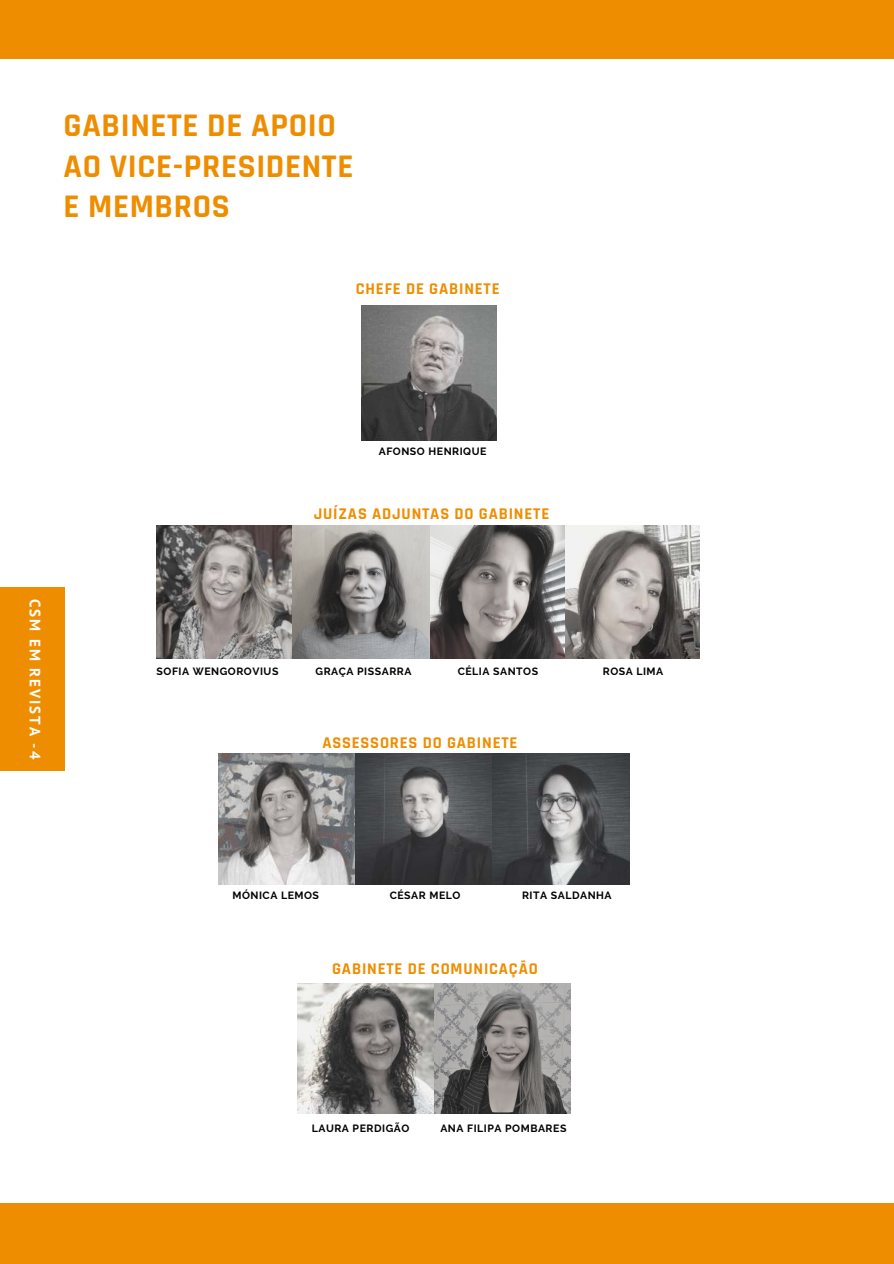
<style>
.page{position:relative;width:894px;height:1264px;background:#fff}
.page>*{position:absolute;margin:0;border:0;box-sizing:border-box;transform-origin:0 0}
.t1{font:700 33.3px/40.5px "Rajdhani";letter-spacing:.02em;color:#ef8d00}
.t2{font:700 16.5px "Rajdhani";letter-spacing:.05em;color:#ef8d00}
.t3{font:700 15px "PT Sans";letter-spacing:.13em;color:#fff}
.t4{font:700 10.5px "Raleway";letter-spacing:.05em;color:#000}
</style>
<div class="page">
<div style="left:0;top:0;width:893px;height:59px;background:#ef8d00"></div>
<div style="left:0;top:1202px;width:893px;height:61px;background:#ef8d00"></div>
<img style="left:219px;top:753px;width:410px;height:131px">
<img style="left:157px;top:526px;width:542px;height:132px">
<img style="left:361px;top:305px;width:135px;height:135px">
<img style="left:297px;top:983px;width:273px;height:130px">
<div style="left:0;top:587px;width:64px;height:183px;background:#ef8d00"></div>
<h1 class="t1" style="left:63px;top:106px;width:291px">GABINETE DE APOIO<br>AO VICE-PRESIDENTE<br>E MEMBROS</h1>
<h2 class="t2" style="left:356px;top:278px;width:145px">CHEFE DE GABINETE</h2>
<h3 class="t3" style="left:45px;top:598px;width:162px;rotate:90deg">CSM EM REVISTA -4</h3>
<p class="t4" style="left:378px;top:445px;width:109px">AFONSO HENRIQUE</p>
<h2 class="t2" style="left:314px;top:503px;width:237px">JUÍZAS ADJUNTAS DO GABINETE</h2>
<p class="t4" style="left:157px;top:665px;width:123px">SOFIA WENGOROVIUS</p>
<p class="t4" style="left:315px;top:665px;width:97px">GRAÇA PISSARRA</p>
<p class="t4" style="left:457px;top:665px;width:82px">CÉLIA SANTOS</p>
<p class="t4" style="left:602px;top:665px;width:62px">ROSA LIMA</p>
<h2 class="t2" style="left:322px;top:732px;width:196px">ASSESSORES DO GABINETE</h2>
<p class="t4" style="left:232px;top:889px;width:88px">MÓNICA LEMOS</p>
<p class="t4" style="left:389px;top:889px;width:72px">CÉSAR MELO</p>
<p class="t4" style="left:522px;top:889px;width:91px">RITA SALDANHA</p>
<h2 class="t2" style="left:332px;top:959px;width:207px">GABINETE DE COMUNICAÇÃO</h2>
<p class="t4" style="left:312px;top:1122px;width:99px">LAURA PERDIGÃO</p>
<p class="t4" style="left:440px;top:1122px;width:127px">ANA FILIPA POMBARES</p>
</div>
